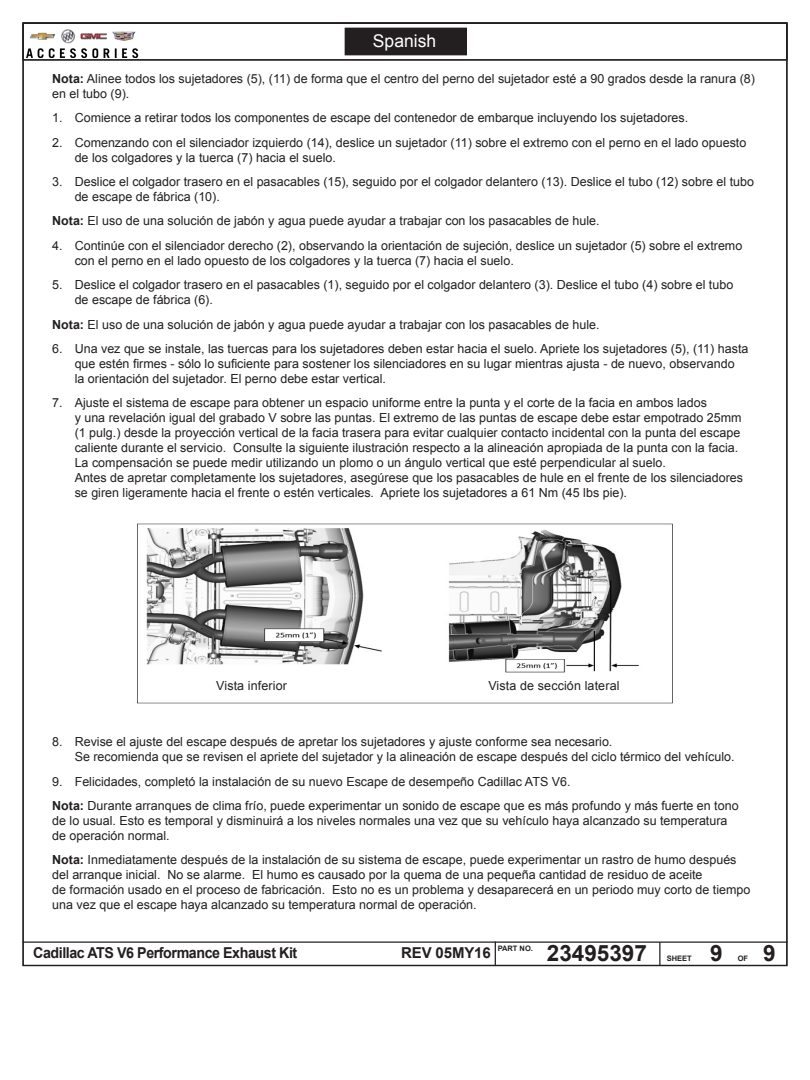
<style>
.page{position:relative;width:810px;height:1080px;background:#fff}
.page>*{position:absolute;margin:0;border:0;box-sizing:border-box;transform-origin:0 0}
.t1{font:700 22.5px "Arial";color:#231f20}
.t2{font:17.5px "Arial";color:#fff}
.t3{font:700 15px "Arial";letter-spacing:-.03em;color:#231f20;scale:.95 1}
.t4{font:700 15px "Arial";letter-spacing:-.01em;color:#231f20}
.para_text_italic{font:12.5px/15px "Arial";color:#231f20}
.t5{font:700 7.5px "Arial";color:#231f20}
.s1{font-weight:700}
</style>
<div class="page">
<hr style="left:22px;top:941px;width:766px;height:2px;background:#231f20">
<hr style="left:659px;top:942px;width:2px;height:24px;background:#231f20">
<svg style="left:495px;top:941px;width:1px;height:25px"></svg>
<div style="left:22px;top:22px;width:766px;height:39px;border:1px solid #231f20"></div>
<img style="left:26px;top:29px;width:113px;height:28px">
<div style="left:345px;top:28px;width:121px;height:27px;background:#231f20"></div>
<img style="left:137px;top:523px;width:536px;height:181px">
<h2 class="t2" style="left:373px;top:30px;width:65px">Spanish</h2>
<p class="para_text_italic" style="left:52px;top:71px;width:704px"><span class="s1">Nota:</span> Alinee todos los sujetadores (5), (11) de forma que el centro del perno del sujetador esté a 90 grados desde la ranura (8) en el tubo (9).</p>
<p class="para_text_italic" style="left:52px;top:111px;width:637px">1. Comience a retirar todos los componentes de escape del contenedor de embarque incluyendo los sujetadores.</p>
<p class="para_text_italic" style="left:75px;top:135px;width:673px;text-indent:-22px">2. Comenzando con el silenciador izquierdo (14), deslice un sujetador (11) sobre el extremo con el perno en el lado opuesto de los colgadores y la tuerca (7) hacia el suelo.</p>
<p class="para_text_italic" style="left:75px;top:174px;width:681px;text-indent:-22px">3. Deslice el colgador trasero en el pasacables (15), seguido por el colgador delantero (13). Deslice el tubo (12) sobre el tubo de escape de fábrica (10).</p>
<p class="para_text_italic" style="left:52px;top:214px;width:549px"><span class="s1">Nota:</span> El uso de una solución de jabón y agua puede ayudar a trabajar con los pasacables de hule.</p>
<p class="para_text_italic" style="left:75px;top:238px;width:669px;text-indent:-22px">4. Continúe con el silenciador derecho (2), observando la orientación de sujeción, deslice un sujetador (5) sobre el extremo con el perno en el lado opuesto de los colgadores y la tuerca (7) hacia el suelo.</p>
<p class="para_text_italic" style="left:75px;top:277px;width:660px;text-indent:-22px">5. Deslice el colgador trasero en el pasacables (1), seguido por el colgador delantero (3). Deslice el tubo (4) sobre el tubo de escape de fábrica (6).</p>
<p class="para_text_italic" style="left:52px;top:317px;width:549px"><span class="s1">Nota:</span> El uso de una solución de jabón y agua puede ayudar a trabajar con los pasacables de hule.</p>
<p class="para_text_italic" style="left:75px;top:341px;width:675px;text-indent:-22px">6. Una vez que se instale, las tuercas para los sujetadores deben estar hacia el suelo. Apriete los sujetadores (5), (11) hasta que estén firmes - sólo lo suficiente para sostener los silenciadores en su lugar mientras ajusta - de nuevo, observando<br>la orientación del sujetador. El perno debe estar vertical.</p>
<p class="para_text_italic" style="left:75px;top:396px;width:670px;text-indent:-22px">7. Ajuste el sistema de escape para obtener un espacio uniforme entre la punta y el corte de la facia en ambos lados<br>y una revelación igual del grabado V sobre las puntas. El extremo de las puntas de escape debe estar empotrado 25mm (1 pulg.) desde la proyección vertical de la facia trasera para evitar cualquier contacto incidental con la punta del escape caliente durante el servicio. Consulte la siguiente ilustración respecto a la alineación apropiada de la punta con la facia.<br>La compensación se puede medir utilizando un plomo o un ángulo vertical que esté perpendicular al suelo.<br>Antes de apretar completamente los sujetadores, asegúrese que los pasacables de hule en el frente de los silenciadores se giren ligeramente hacia el frente o estén verticales. Apriete los sujetadores a 61 Nm (45 lbs pie).</p>
<p class="para_text_italic" style="left:216px;top:678px;width:72px">Vista inferior</p>
<p class="para_text_italic" style="left:488px;top:678px;width:133px">Vista de sección lateral</p>
<p class="para_text_italic" style="left:75px;top:735px;width:662px;text-indent:-22px">8. Revise el ajuste del escape después de apretar los sujetadores y ajuste conforme sea necesario.<br>Se recomienda que se revisen el apriete del sujetador y la alineación de escape después del ciclo térmico del vehículo.</p>
<p class="para_text_italic" style="left:52px;top:774px;width:520px">9. Felicidades, completó la instalación de su nuevo Escape de desempeño Cadillac ATS V6.</p>
<p class="para_text_italic" style="left:52px;top:798px;width:688px"><span class="s1">Nota:</span> Durante arranques de clima frío, puede experimentar un sonido de escape que es más profundo y más fuerte en tono de lo usual. Esto es temporal y disminuirá a los niveles normales una vez que su vehículo haya alcanzado su temperatura de operación normal.</p>
<p class="para_text_italic" style="left:52px;top:853px;width:700px"><span class="s1">Nota:</span> Inmediatamente después de la instalación de su sistema de escape, puede experimentar un rastro de humo después del arranque inicial. No se alarme. El humo es causado por la quema de una pequeña cantidad de residuo de aceite<br>de formación usado en el proceso de fabricación. Esto no es un problema y desaparecerá en un periodo muy corto de tiempo una vez que el escape haya alcanzado su temperatura normal de operación.</p>
<h1 class="t1" style="left:547px;top:938px;width:102px">23495397</h1>
<p class="t5" style="left:667px;top:953px;width:27px">SHEET</p>
<p class="t5" style="left:738px;top:953px;width:12px">OF</p>
<p class="t3" style="left:33px;top:942px;width:279px">Cadillac ATS V6 Performance Exhaust Kit</p>
<p class="t4" style="left:401px;top:942px;width:91px">REV 05MY16</p>
<h1 class="t1" style="left:710px;top:938px;width:14px">9</h1>
<h1 class="t1" style="left:763px;top:938px;width:14px">9</h1>
<p class="t5" style="left:498px;top:944px;width:37px">PART NO.</p>
</div>
